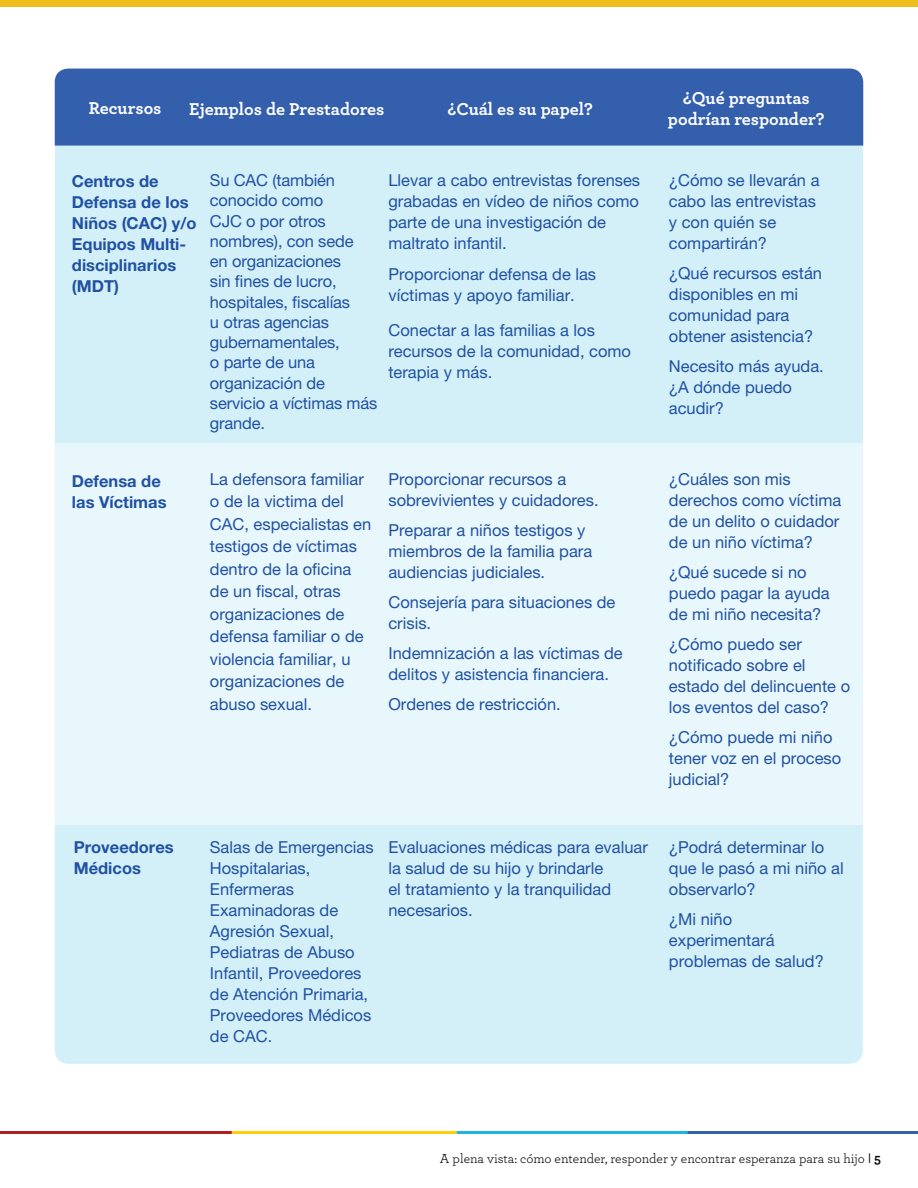
<style>
.page{position:relative;width:918px;height:1188px;background:#fff}
.page>*{position:absolute;margin:0;border:0;box-sizing:border-box;transform-origin:0 0}
.t1{font:700 18px/21.3px "Archer Pro";color:#fff;text-align:center}
.t2{font:16.5px/21px "Helvetica Neue LT Pro";color:#2051a2}
.t3{font:700 16.5px/21px "Helvetica Neue LT Pro";color:#2051a2}
.t4{font:13.5px "Archer Pro";color:#040503}
.s1{font-family:"Helvetica Neue LT Pro";font-weight:300}
.s2{font-weight:700}
</style>
<div class="page">
<div style="left:0;top:0;width:918px;height:7px;background:#eebf1a"></div>
<div style="left:55px;top:146px;width:808px;height:909px;background:#e8f7fb"></div>
<div style="left:55px;top:825px;width:807px;height:239px;background:#d3eff8"></div>
<div style="left:55px;top:146px;width:807px;height:297px;background:#d3eff8"></div>
<div style="left:55px;top:69px;width:808px;height:77px;background:#335fac"></div>
<img style="left:0;top:1132px;width:918px;height:2px">
<p class="t1" style="left:89px;top:97px;width:74px">Recursos</p>
<p class="t1" style="left:189px;top:97px;width:197px">Ejemplos de Prestadores</p>
<p class="t1" style="left:448px;top:97px;width:147px">¿Cuál es su papel?</p>
<p class="t1" style="left:668px;top:86px;width:158px">¿Qué preguntas podrían responder?</p>
<p class="t3" style="left:72px;top:170px;width:126px">Centros de<br>Defensa de los<br>Niños (CAC) y/o<br>Equipos Multi&shy;disciplinarios (MDT)</p>
<p class="t2" style="left:210px;top:170px;width:169px;line-height:20.2px">Su CAC (también conocido como<br>CJC o por otros nombres), con sede<br>en organizaciones<br>sin fines de lucro, hospitales, fiscalías<br>u otras agencias gubernamentales,<br>o parte de una organización de servicio a víctimas más grande.</p>
<p class="t2" style="left:388px;top:170px;width:253px">Llevar a cabo entrevistas forenses grabadas en vídeo de niños como parte de una investigación de maltrato infantil.</p>
<p class="t2" style="left:388px;top:263px;width:209px">Proporcionar defensa de las víctimas y apoyo familiar.</p>
<p class="t2" style="left:388px;top:319px;width:244px">Conectar a las familias a los recursos de la comunidad, como terapia y más.</p>
<p class="t3" style="left:72px;top:470px;width:96px">Defensa de las Víctimas</p>
<p class="t2" style="left:210px;top:467px;width:163px;line-height:22.5px">La defensora familiar o de la victima del<br>CAC, especialistas en testigos de víctimas dentro de la oficina de un fiscal, otras organizaciones de defensa familiar o de violencia familiar, u organizaciones de abuso sexual.</p>
<p class="t2" style="left:388px;top:468px;width:212px">Proporcionar recursos a sobrevivientes y cuidadores.</p>
<p class="t2" style="left:388px;top:519px;width:205px">Preparar a niños testigos y miembros de la familia para audiencias judiciales.</p>
<p class="t2" style="left:388px;top:591px;width:229px">Consejería para situaciones de crisis.</p>
<p class="t2" style="left:388px;top:642px;width:236px">Indemnización a las víctimas de delitos y asistencia financiera.</p>
<p class="t2" style="left:388px;top:693px;width:174px">Ordenes de restricción.</p>
<p class="t2" style="left:669px;top:170px;width:152px">¿Cómo se llevarán a cabo las entrevistas y con quién se compartirán?</p>
<p class="t2" style="left:669px;top:263px;width:155px">¿Qué recursos están disponibles en mi comunidad para obtener asistencia?</p>
<p class="t2" style="left:669px;top:356px;width:156px">Necesito más ayuda. ¿A dónde puedo acudir?</p>
<p class="t2" style="left:669px;top:468px;width:174px">¿Cuáles son mis derechos como víctima de un delito o cuidador de un niño víctima?</p>
<p class="t2" style="left:669px;top:561px;width:162px">¿Qué sucede si no puedo pagar la ayuda de mi niño necesita?</p>
<p class="t2" style="left:669px;top:633px;width:183px">¿Cómo puedo ser notificado sobre el estado del delincuente o los eventos del caso?</p>
<p class="t2" style="left:669px;top:726px;width:174px">¿Cómo puede mi niño tener voz en el proceso judicial?</p>
<p class="t3" style="left:74px;top:836px;width:101px">Proveedores<br>Médicos</p>
<p class="t2" style="left:210px;top:836px;width:165px">Salas de Emergencias<br>Hospitalarias,<br>Enfermeras<br>Examinadoras de<br>Agresión Sexual,<br>Pediatras de Abuso<br>Infantil, Proveedores de Atención Primaria,<br>Proveedores Médicos de CAC.</p>
<p class="t2" style="left:388px;top:836px;width:261px">Evaluaciones médicas para evaluar la salud de su hijo y brindarle<br>el tratamiento y la tranquilidad necesarios.</p>
<p class="t2" style="left:669px;top:837px;width:176px">¿Podrá determinar lo que le pasó a mi niño al observarlo?</p>
<p class="t2" style="left:669px;top:909px;width:156px">¿Mi niño experimentará problemas de salud?</p>
<p class="t4" style="left:440px;top:1150px;width:443px">A plena vista: cómo entender, responder y encontrar esperanza para su hijo <span class="s1">I</span> <span class="s2">5</span></p>
</div>
